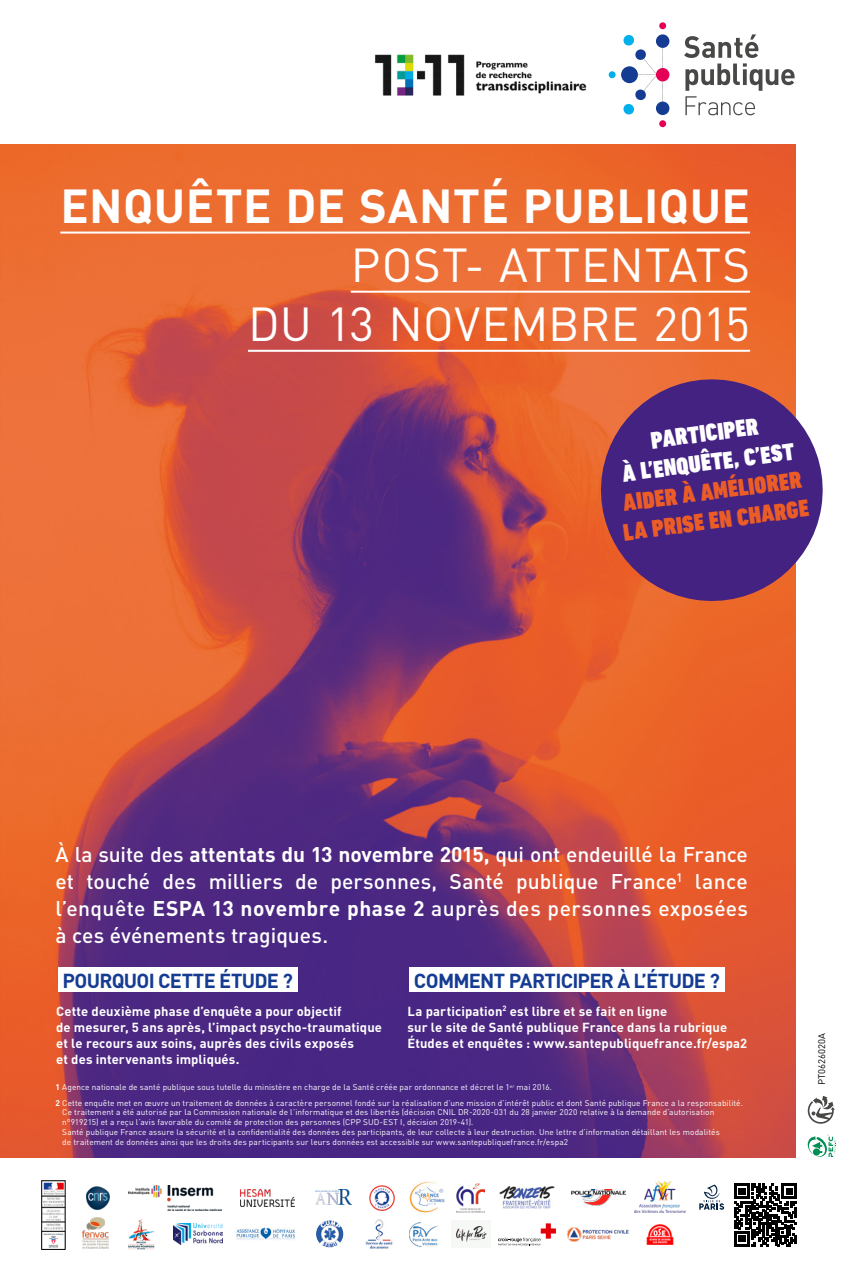
<style>
.page{position:relative;width:851px;height:1276px;background:#fff}
.page>*{position:absolute;margin:0;border:0;box-sizing:border-box;transform-origin:0 0}
.t1{font:47.1px/59.1px "DIN";letter-spacing:.005em;color:#fff;text-align:right}
.t2{font:700 47.1px "DIN";letter-spacing:.01em;color:#fff}
.t3{font:900 condensed 24.45px/29.2px "DIN Next LT Pro";color:#eb5c26}
.t4{font:900 condensed 24.45px/29.2px "DIN Next LT Pro";color:#fff;text-align:center}
.t5{font:500 21px/27.1px "DIN";letter-spacing:.01em;color:#fff;text-align:justify}
.t6{font:700 20.02px "DIN";letter-spacing:-.035em;color:#153c92}
.t7{font:700 13.05px/16px "DIN";letter-spacing:.005em;color:#fff}
.t8{font:9.52px "DIN";color:#000}
.t9{font:8.25px/9.8px "DIN";letter-spacing:.01em;color:#fff}
.s1{font-weight:700}
</style>
<div class="page">
<img style="left:0;top:144px;width:795px;height:1013px">
<hr style="left:60px;top:231px;width:690px;height:2px;background:#fff">
<hr style="left:351px;top:291px;width:399px;height:2px;background:#fff">
<hr style="left:248px;top:350px;width:502px;height:2px;background:#fff">
<div style="left:58px;top:967px;width:240px;height:24px;background:#fff"></div>
<div style="left:409px;top:967px;width:315px;height:24px;background:#fff"></div>
<svg style="left:592px;top:371px;width:231px;height:238px;background:#774177"></svg>
<svg style="left:807px;top:1095px;width:27px;height:28px"></svg>
<svg style="left:807px;top:1134px;width:28px;height:23px"></svg>
<svg style="left:498px;top:1223px;width:58px;height:22px"></svg>
<img style="left:567px;top:1227px;width:62px;height:14px">
<img style="left:409px;top:1222px;width:30px;height:25px">
<img style="left:86px;top:1186px;width:24px;height:24px">
<img style="left:128px;top:1185px;width:94px;height:25px">
<img style="left:240px;top:1189px;width:54px;height:17px">
<img style="left:369px;top:1185px;width:25px;height:25px">
<img style="left:316px;top:1220px;width:27px;height:27px;border-radius:14px">
<img style="left:236px;top:1227px;width:60px;height:13px">
<img style="left:365px;top:1219px;width:27px;height:30px">
<img style="left:83px;top:1217px;width:26px;height:32px">
<img style="left:173px;top:1223px;width:49px;height:21px">
<img style="left:128px;top:1219px;width:27px;height:31px">
<img style="left:315px;top:1189px;width:36px;height:15px">
<img style="left:456px;top:1225px;width:32px;height:17px">
<img style="left:646px;top:1224px;width:28px;height:20px">
<img style="left:499px;top:1186px;width:55px;height:22px">
<img style="left:410px;top:1181px;width:34px;height:32px">
<img style="left:635px;top:1180px;width:50px;height:32px">
<img style="left:456px;top:1183px;width:29px;height:29px">
<svg style="left:699px;top:1184px;width:25px;height:25px"></svg>
<img style="left:571px;top:1189px;width:55px;height:16px">
<img style="left:43px;top:1182px;width:20px;height:23px">
<img style="left:44px;top:1223px;width:18px;height:6px">
<img style="left:43px;top:1233px;width:20px;height:14px">
<img style="left:43px;top:1209px;width:20px;height:11px">
<svg style="left:43px;top:1196px;width:20px;height:1px"></svg>
<svg style="left:43px;top:1207px;width:20px;height:1px"></svg>
<svg style="left:43px;top:1221px;width:20px;height:1px"></svg>
<svg style="left:43px;top:1231px;width:20px;height:1px"></svg>
<div style="left:41px;top:1180px;width:24px;height:69px;border:1px solid #000"></div>
<svg style="left:734px;top:1183px;width:62px;height:63px"></svg>
<svg style="left:662px;top:48px;width:1px;height:20px"></svg>
<svg style="left:662px;top:82px;width:1px;height:20px"></svg>
<div style="left:655px;top:102px;width:14px;height:13px;background:#153c92;border-radius:50%"></div>
<div style="left:655px;top:34px;width:14px;height:14px;background:#153c92;border-radius:50%"></div>
<div style="left:655px;top:68px;width:14px;height:13px;background:#e50056;border-radius:50%"></div>
<div style="left:608px;top:71px;width:7px;height:7px;background:#00b0eb;border-radius:50%"></div>
<svg style="left:622px;top:35px;width:34px;height:80px"></svg>
<div style="left:659px;top:120px;width:7px;height:7px;background:#e50056;border-radius:50%"></div>
<div style="left:659px;top:22px;width:7px;height:7px;background:#e50056;border-radius:50%"></div>
<svg style="left:684px;top:34px;width:110px;height:81px"></svg>
<img style="left:375px;top:54px;width:211px;height:42px">
<h1 class="t2" style="left:60px;top:175px;width:691px">ENQUÊTE DE SANTÉ PUBLIQUE</h1>
<h1 class="t1" style="left:248px;top:234px;width:503px">POST- ATTENTATS<br>DU 13 NOVEMBRE 2015</h1>
<h2 class="t4" style="left:617px;top:429px;width:175px;rotate:-7deg">PARTICIPER<br>À L’ENQUÊTE, C’EST</h2>
<h2 class="t3" style="left:618px;top:488px;width:188px;rotate:-7deg">AIDER À AMÉLIORER<br>LA PRISE EN CHARGE</h2>
<h3 class="t5" style="left:55px;top:840px;width:693px">À la suite des <span class="s1">attentats du 13 novembre 2015,</span> qui ont endeuillé la France et touché des milliers de personnes, Santé publique France<sup>1</sup> lance l’enquête <span class="s1">ESPA 13 novembre phase 2</span> auprès des personnes exposées à ces événements tragiques.</h3>
<h3 class="t6" style="left:62px;top:968px;width:232px">POURQUOI CETTE ÉTUDE ?</h3>
<h3 class="t7" style="left:56px;top:1002px;width:327px">Cette deuxième phase d’enquête a pour objectif<br>de mesurer, 5 ans après, l’impact psycho-traumatique et le recours aux soins, auprès des civils exposés<br>et des intervenants impliqués.</h3>
<h3 class="t6" style="left:414px;top:968px;width:307px">COMMENT PARTICIPER À L’ÉTUDE ?</h3>
<h3 class="t7" style="left:407px;top:1002px;width:341px">La participation<sup>2</sup> est libre et se fait en ligne<br>sur le site de Santé publique France dans la rubrique<br>Études et enquêtes : www.santepubliquefrance.fr/espa2</h3>
<p class="t9" style="left:56px;top:1079px;width:688px;line-height:15.5px"><span class="s1">1</span> Agence nationale de santé publique sous tutelle du ministère en charge de la Santé créée par ordonnance et décret le 1<sup>er</sup> mai 2016.<br><span class="s1">2</span> Cette enquête met en œuvre un traitement de données à caractère personnel fondé sur la réalisation d’une mission d’intérêt public et dont Santé publique France a la responsabilité.</p>
<p class="t9" style="left:62px;top:1107px;width:659px">Ce traitement a été autorisé par la Commission nationale de l’informatique et des libertés (décision CNIL DR-2020-031 du 28 janvier 2020 relative à la demande d’autorisation n°919215) et a reçu l’avis favorable du comité de protection des personnes (CPP SUD-EST I, décision 2019-41).<br>Santé publique France assure la sécurité et la confidentialité des données des participants, de leur collecte à leur destruction. Une lettre d’information détaillant les modalités de traitement de données ainsi que les droits des participants sur leurs données est accessible sur www.santepubliquefrance.fr/espa2</p>
<p class="t8" style="left:815px;top:1085px;width:53px;rotate:-90deg">PT0626020A</p>
</div>
